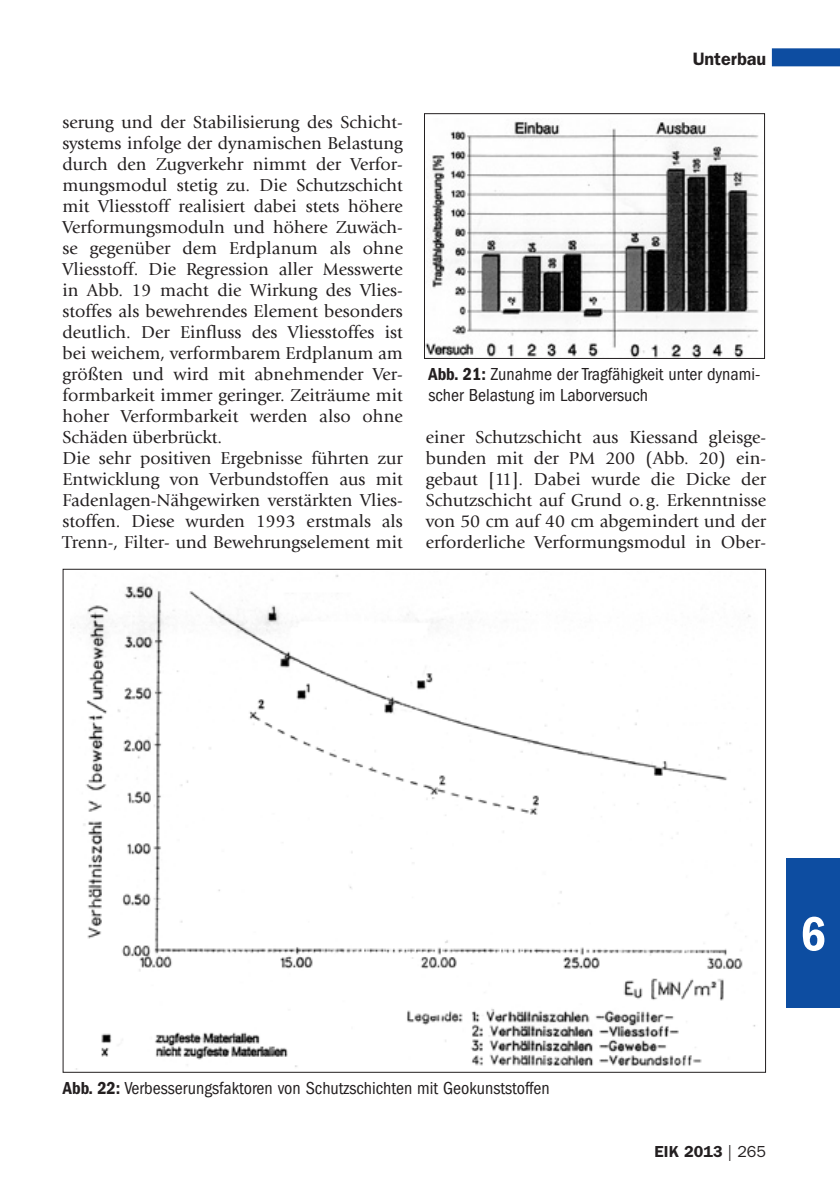
<style>
.page{position:relative;width:840px;height:1191px;background:#fff}
.page>*{position:absolute;margin:0;border:0;box-sizing:border-box;transform-origin:0 0}
.t1{font:50px "ITC Franklin Gothic Std Dm Cd";color:#fff}
.Grundschrift{font:18px/21px "Giovanni Std";color:#231f20;text-align:justify}
.Bildunterschrift{font:condensed 18px/21px "ITC Franklin Gothic Std";color:#231f20}
.t2{font:600 18px "ITC Franklin Gothic Std";color:#231f20}
.t3{font:600 16px "ITC Franklin Gothic Std";color:#231f20}
.s1{font-family:"ITC Franklin Gothic Std Dm Cd";font-stretch:normal}
.s2{font-weight:400}
</style>
<div class="page">
<div style="left:771px;top:48px;width:68px;height:18px;background:#0d4da1"></div>
<div style="left:785px;top:858px;width:54px;height:150px;background:#0d4da1"></div>
<img style="left:426px;top:121px;width:333px;height:236px">
<div style="left:424px;top:113px;width:340px;height:246px;border:1px solid #231f20"></div>
<img style="left:73px;top:573px;width:683px;height:497px">
<p class="Grundschrift" style="left:62px;top:111px;width:342px">serung und der Stabilisierung des Schicht&shy;systems infolge der dynamischen Belastung durch den Zugverkehr nimmt der Verfor&shy;mungsmodul stetig zu. Die Schutzschicht mit Vliesstoff realisiert dabei stets höhere Verformungsmoduln und höhere Zuwäch&shy;se gegenüber dem Erdplanum als ohne Vliesstoff. Die Regression aller Messwerte in Abb. 19 macht die Wirkung des Vlies&shy;stoffes als bewehrendes Element besonders deutlich. Der Einfluss des Vliesstoffes ist bei weichem, verformbarem Erdplanum am größten und wird mit abnehmender Ver&shy;formbarkeit immer geringer. Zeiträume mit hoher Verformbarkeit werden also ohne Schäden überbrückt.</p>
<p class="Grundschrift" style="left:62px;top:447px;width:342px">Die sehr positiven Ergebnisse führten zur Entwicklung von Verbundstoffen aus mit Fadenlagen-Nähgewirken verstärkten Vlies&shy;stoffen. Diese wurden 1993 erstmals als Trenn-, Filter- und Bewehrungselement mit</p>
<p class="t2" style="left:692px;top:48px;width:75px">Unterbau</p>
<p class="Bildunterschrift" style="left:428px;top:363px;width:333px"><span class="s1">Abb. 21:</span> Zunahme der Tragfähigkeit unter dynami&shy;scher Belastung im Laborversuch</p>
<p class="Grundschrift" style="left:425px;top:426px;width:342px">einer Schutzschicht aus Kiessand gleisge&shy;bunden mit der PM 200 (Abb. 20) ein&shy;gebaut [11]. Dabei wurde die Dicke der Schutzschicht auf Grund o. g. Erkenntnisse von 50 cm auf 40 cm abgemindert und der erforderliche Verformungsmodul in Ober-</p>
<p class="Bildunterschrift" style="left:63px;top:1077px;width:488px"><span class="s1">Abb. 22:</span> Verbesserungsfaktoren von Schutzschichten mit Geokunststoffen</p>
<h1 class="t1" style="left:799px;top:905px;width:27px">6</h1>
<p class="t3" style="left:654px;top:1141px;width:113px">EIK 2013 <span class="s2">| 265</span></p>
</div>
